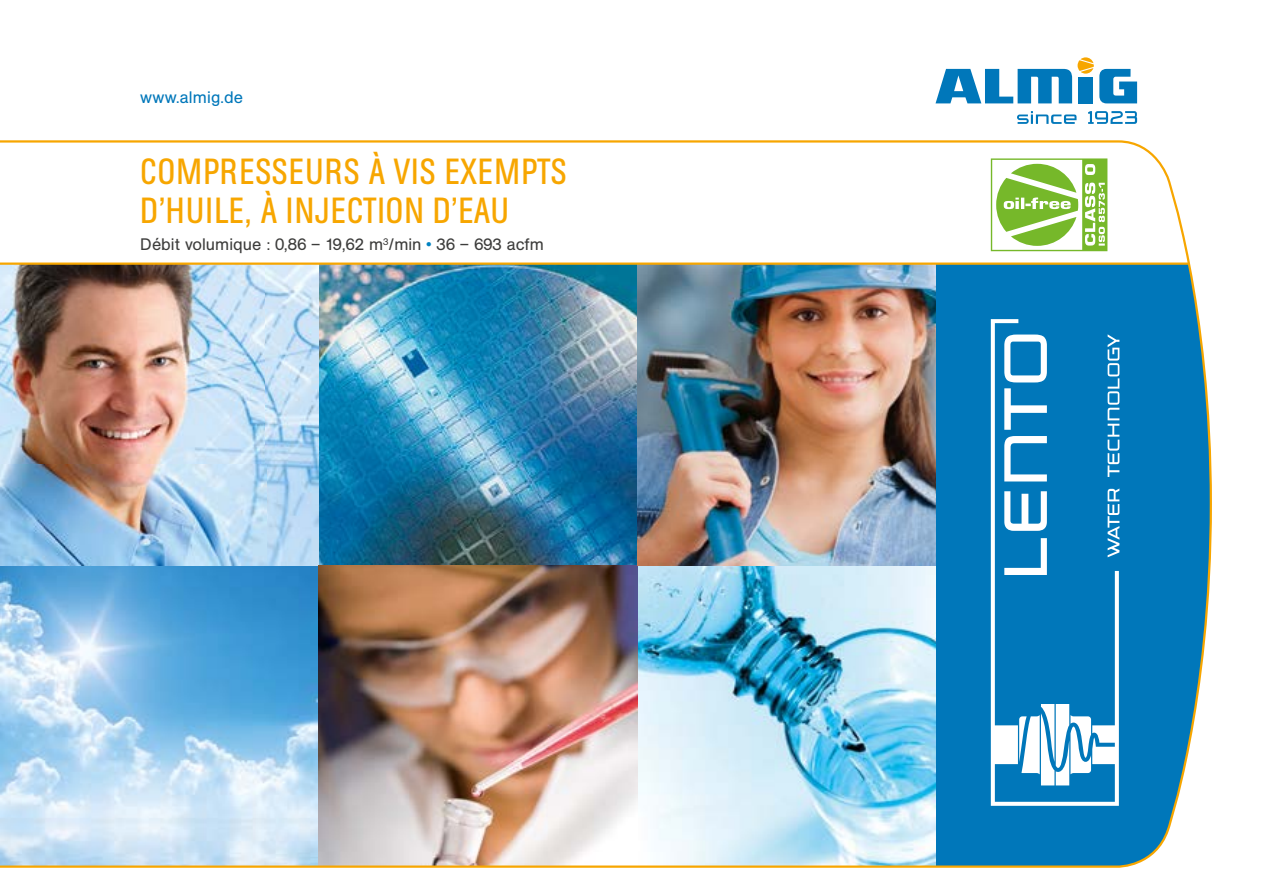
<style>
.page{position:relative;width:1263px;height:893px;background:#fff}
.page>*{position:absolute;margin:0;border:0;box-sizing:border-box;transform-origin:0 0}
.t1{font:36px/39px "AG Buch Condensed BQ";letter-spacing:.02em;color:#f7a600}
.t2{font:16.5px "AG Buch BQ";color:#3c3c3b}
.t3{font:16.5px "AG Buch BQ";letter-spacing:.01em;color:#0077ba}
.s1{color:#0082c1}
</style>
<div class="page">
<svg style="left:935px;top:57px;width:202px;height:46px"></svg>
<svg style="left:1017px;top:111px;width:59px;height:13px"></svg>
<svg style="left:1088px;top:111px;width:49px;height:13px"></svg>
<img style="left:0;top:140px;width:1212px;height:728px">
<svg style="left:991px;top:319px;width:128px;height:487px;fill:#0077ba"></svg>
<svg style="left:1107px;top:334px;width:12px;height:223px"></svg>
<svg style="left:991px;top:158px;width:116px;height:93px"></svg>
<p class="t3" style="left:140px;top:88px;width:104px">www.almig.de</p>
<p class="t1" style="left:140px;top:153px;width:428px">COMPRESSEURS À VIS EXEMPTS<br>D’HUILE, À INJECTION D’EAU</p>
<p class="t2" style="left:140px;top:235px;width:405px">Débit volumique : 0,86 – 19,62 m<sup>3</sup>/min <span class="s1">•</span> 36 – 693 acfm</p>
</div>
